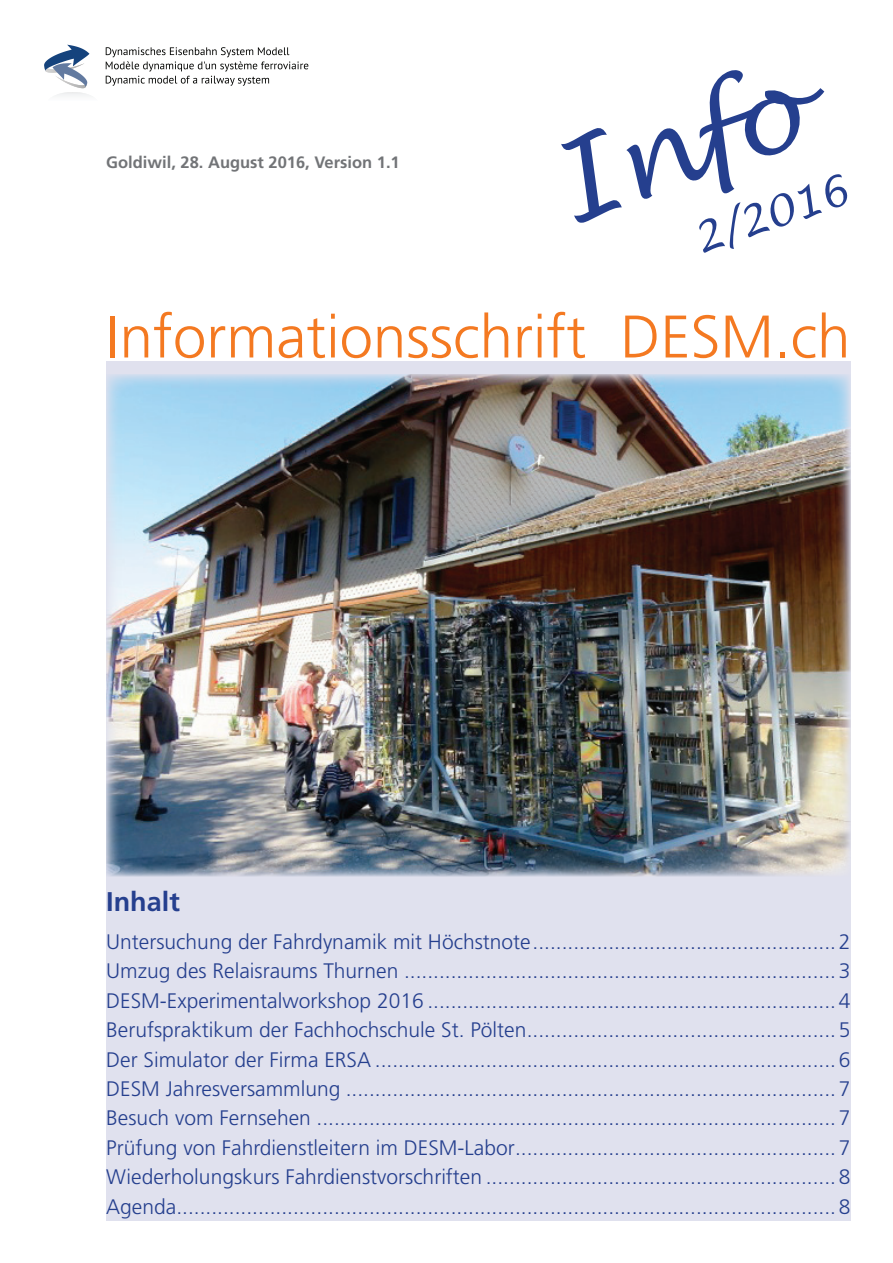
<style>
.page{position:relative;width:893px;height:1263px;background:#fff}
.page>*{position:absolute;margin:0;border:0;box-sizing:border-box;transform-origin:0 0}
.t1{font:italic 108px "Lucida Handwriting";color:#253f8e}
.t2{font:300 60px "Frutiger";color:#f47921}
.t3{font:italic 42px "Lucida Handwriting";color:#253f8e}
.t4{font:700 27px "Frutiger";color:#253f8e}
.t5{font:300 21px/29.4px "Frutiger";color:#253f8e;text-align:justify}
.t6{font:700 16.5px "Frutiger";color:#727477}
</style>
<div class="page">
<div style="left:106px;top:361px;width:744px;height:859px;background:#e0e1ee"></div>
<svg style="left:44px;top:45px;width:46px;height:51px"></svg>
<svg style="left:106px;top:47px;width:202px;height:39px"></svg>
<img style="left:106px;top:374px;width:744px;height:502px">
<p class="t6" style="left:106px;top:153px;width:295px">Goldiwil, 28. August 2016, Version 1.1</p>
<h1 class="t1" style="left:534px;top:127px;width:259px;rotate:-19deg">Info</h1>
<h3 class="t3" style="left:686px;top:216px;width:162px;rotate:-19deg">2/2016</h3>
<h2 class="t2" style="left:106px;top:303px;width:746px">Informationsschrift DESM.ch</h2>
<p class="t4" style="left:106px;top:885px;width:75px">Inhalt</p>
<p class="t5" style="left:106px;top:927px;width:746px">Untersuchung der Fahrdynamik mit Höchstnote....................................................2<br>Umzug des Relaisraums Thurnen ..........................................................................3<br>DESM-Experimentalworkshop 2016 ......................................................................4<br>Berufspraktikum der Fachhochschule St. Pölten.....................................................5<br>Der Simulator der Firma ERSA ...............................................................................6<br>DESM Jahresversammlung ....................................................................................7<br>Besuch vom Fernsehen .........................................................................................7<br>Prüfung von Fahrdienstleitern im DESM-Labor.......................................................7<br>Wiederholungskurs Fahrdienstvorschriften ............................................................8<br>Agenda.................................................................................................................8</p>
</div>
